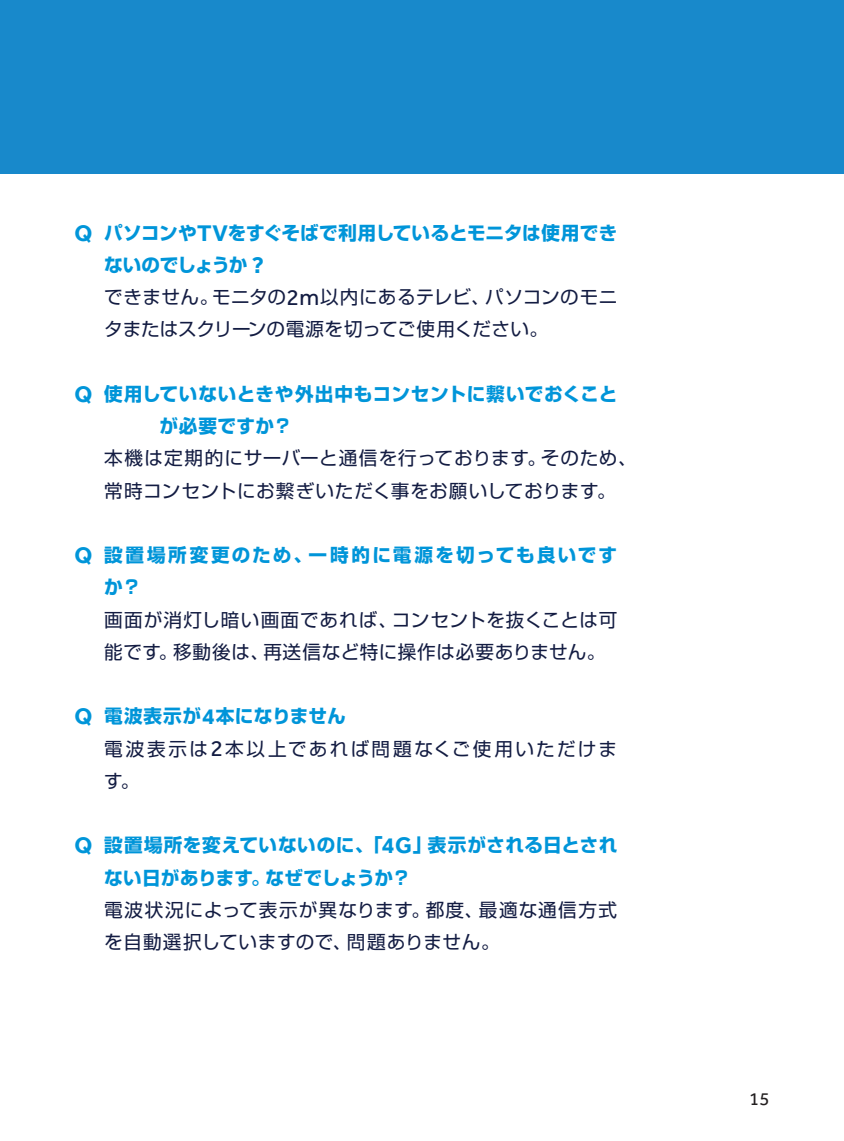
<style>
.page{position:relative;width:844px;height:1141px;background:#fff}
.page>*{position:absolute;margin:0;border:0;box-sizing:border-box;transform-origin:0 0}
.t1{font:18.55px/32.2px "Shin Go Pro";letter-spacing:.035em;color:#131c42}
.t2{font:700 18.55px/32.2px "Shin Go Pro";letter-spacing:.025em;color:#0095d9}
.t3{font:18.55px/32.2px "Shin Go Pro";letter-spacing:.005em;color:#131c42}
.t4{font:18.55px/32.2px "Shin Go Pro";letter-spacing:.055em;color:#131c42}
.t5{font:700 18.55px/32.2px "Shin Go Pro";letter-spacing:-.01em;color:#0095d9}
.t6{font:700 18.55px/32.2px "Shin Go Pro";letter-spacing:.12em;color:#0095d9}
.t7{font:18.55px/32.2px "Shin Go Pro";letter-spacing:.125em;color:#131c42}
.t8{font:18.55px "Effra";color:#231f20}
.s1{font-family:"Effra";font-size:23.28px}
</style>
<div class="page">
<div style="left:0;top:0;width:843px;height:174px;background:#1889cb"></div>
<p class="t5" style="left:104px;top:215px;width:514px;text-indent:-30px"><span class="s1">Q</span> パソコンや<span class="s1">TV</span>をすぐそばで利用しているとモニタは使用できないのでしょうか <span class="s1">?</span></p>
<p class="t3" style="left:104px;top:279px;width:514px">できません。モニタの<span class="s1">2m</span>以内にあるテレビ、パソコンのモニタまたはスクリーンの電源を切ってご使用ください。</p>
<p class="t2" style="left:159px;top:376px;width:459px;text-indent:-85px"><span class="s1">Q</span> 使用していないときや外出中もコンセントに繋いでおくことが必要ですか？</p>
<p class="t1" style="left:104px;top:440px;width:534px">本機は定期的にサーバーと通信を行っております。そのため、常時コンセントにお繋ぎいただく事をお願いしております。</p>
<p class="t6" style="left:104px;top:537px;width:514px;text-indent:-30px"><span class="s1">Q</span> 設置場所変更のため、一時的に電源を切っても良いですか？</p>
<p class="t1" style="left:104px;top:601px;width:514px">画面が消灯し暗い画面であれば、コンセントを抜くことは可能です。移動後は、再送信など特に操作は必要ありません。</p>
<p class="t2" style="left:74px;top:698px;width:273px"><span class="s1">Q</span> 電波表示が<span class="s1">4</span>本になりません</p>
<p class="t7" style="left:104px;top:730px;width:514px">電波表示は<span class="s1">2</span>本以上であれば問題なくご使用いただけます。</p>
<p class="t2" style="left:104px;top:827px;width:514px;text-indent:-30px"><span class="s1">Q</span> 設置場所を変えていないのに、「<span class="s1">4G</span>」表示がされる日とされない日があります。なぜでしょうか？</p>
<p class="t4" style="left:104px;top:891px;width:514px">電波状況によって表示が異なります。都度、最適な通信方式を自動選択していますので、問題ありません。</p>
<p class="t8" style="left:749px;top:1088px;width:22px">15</p>
</div>
